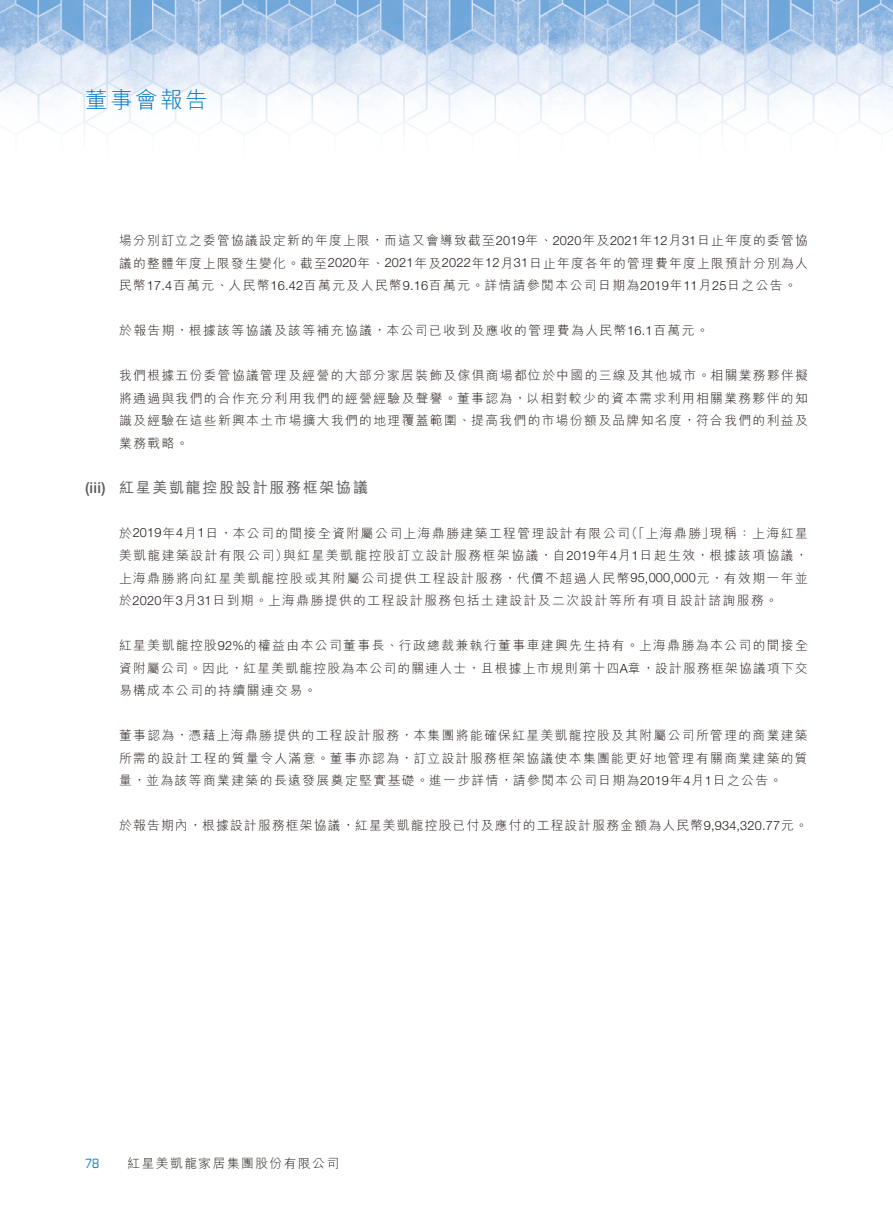
<style>
.page{position:relative;width:893px;height:1212px;background:#fff}
.page>*{position:absolute;margin:0;border:0;box-sizing:border-box;transform-origin:0 0}
.t1{font:300 22.5px "M Hei HK";letter-spacing:.115em;color:#0075c1}
.t2{font:500 15px "M Hei HK";letter-spacing:.115em;color:#595857}
.t3{font:300 12.75px/22.5px "M Hei HK";letter-spacing:.115em;color:#231916;text-align:justify}
.t4{font:300 12.75px "M Hei HK";letter-spacing:.095em;color:#231916}
.t5{font:condensed 12.75px "Eurostile";color:#0075c1}
.s1{font-family:"Helvetica Neue"}
</style>
<div class="page">
<img style="left:0;top:0;width:892px;height:137px">
<h1 class="t1" style="left:85px;top:84px;width:124px">董事會報告</h1>
<p class="t3" style="left:119px;top:229px;width:690px">場分別訂立之委管協議設定新的年度上限，而這又會導致截至<span class="s1">2019</span>年、<span class="s1">2020</span>年及<span class="s1">2021</span>年<span class="s1">12</span>月<span class="s1">31</span>日止年度的委管協議的整體年度上限發生變化。截至<span class="s1">2020</span>年、<span class="s1">2021</span>年及<span class="s1">2022</span>年<span class="s1">12</span>月<span class="s1">31</span>日止年度各年的管理費年度上限預計分別為人民幣<span class="s1">17.4</span>百萬元、人民幣<span class="s1">16.42</span>百萬元及人民幣<span class="s1">9.16</span>百萬元。詳情請參閱本公司日期為<span class="s1">2019</span>年<span class="s1">11</span>月<span class="s1">25</span>日之公告。</p>
<p class="t3" style="left:119px;top:319px;width:591px">於報告期，根據該等協議及該等補充協議，本公司已收到及應收的管理費為人民幣<span class="s1">16.1</span>百萬元。</p>
<p class="t3" style="left:119px;top:364px;width:690px">我們根據五份委管協議管理及經營的大部分家居裝飾及傢俱商場都位於中國的三線及其他城市。相關業務夥伴擬將通過與我們的合作充分利用我們的經營經驗及聲譽。董事認為，以相對較少的資本需求利用相關業務夥伴的知識及經驗在這些新興本土市場擴大我們的地理覆蓋範圍、提高我們的市場份額及品牌知名度，符合我們的利益及業務戰略。</p>
<p class="t2" style="left:85px;top:476px;width:284px"><span class="s1">(iii)</span> 紅星美凱龍控股設計服務框架協議</p>
<p class="t3" style="left:119px;top:521px;width:690px">於<span class="s1">2019</span>年<span class="s1">4</span>月<span class="s1">1</span>日，本公司的間接全資附屬公司上海鼎勝建築工程管理設計有限公司（「上海鼎勝」現稱：上海紅星美凱龍建築設計有限公司）與紅星美凱龍控股訂立設計服務框架協議，自<span class="s1">2019</span>年<span class="s1">4</span>月<span class="s1">1</span>日起生效，根據該項協議，上海鼎勝將向紅星美凱龍控股或其附屬公司提供工程設計服務，代價不超過人民幣<span class="s1">95,000,000</span>元，有效期一年並於<span class="s1">2020</span>年<span class="s1">3</span>月<span class="s1">31</span>日到期。上海鼎勝提供的工程設計服務包括土建設計及二次設計等所有項目設計諮詢服務。</p>
<p class="t3" style="left:119px;top:634px;width:690px">紅星美凱龍控股<span class="s1">92%</span>的權益由本公司董事長、行政總裁兼執行董事車建興先生持有。上海鼎勝為本公司的間接全資附屬公司。因此，紅星美凱龍控股為本公司的關連人士，且根據上市規則第十四<span class="s1">A</span>章，設計服務框架協議項下交易構成本公司的持續關連交易。</p>
<p class="t3" style="left:119px;top:724px;width:690px">董事認為，憑藉上海鼎勝提供的工程設計服務，本集團將能確保紅星美凱龍控股及其附屬公司所管理的商業建築所需的設計工程的質量令人滿意。董事亦認為，訂立設計服務框架協議使本集團能更好地管理有關商業建築的質量，並為該等商業建築的長遠發展奠定堅實基礎。進一步詳情，請參閱本公司日期為<span class="s1">2019</span>年<span class="s1">4</span>月<span class="s1">1</span>日之公告。</p>
<p class="t4" style="left:119px;top:817px;width:690px">於報告期內，根據設計服務框架協議，紅星美凱龍控股已付及應付的工程設計服務金額為人民幣<span class="s1">9,934,320.77</span>元。</p>
<p class="t5" style="left:85px;top:1155px;width:16px">78</p>
<p class="t3" style="left:128px;top:1152px;width:213px">紅星美凱龍家居集團股份有限公司</p>
</div>
